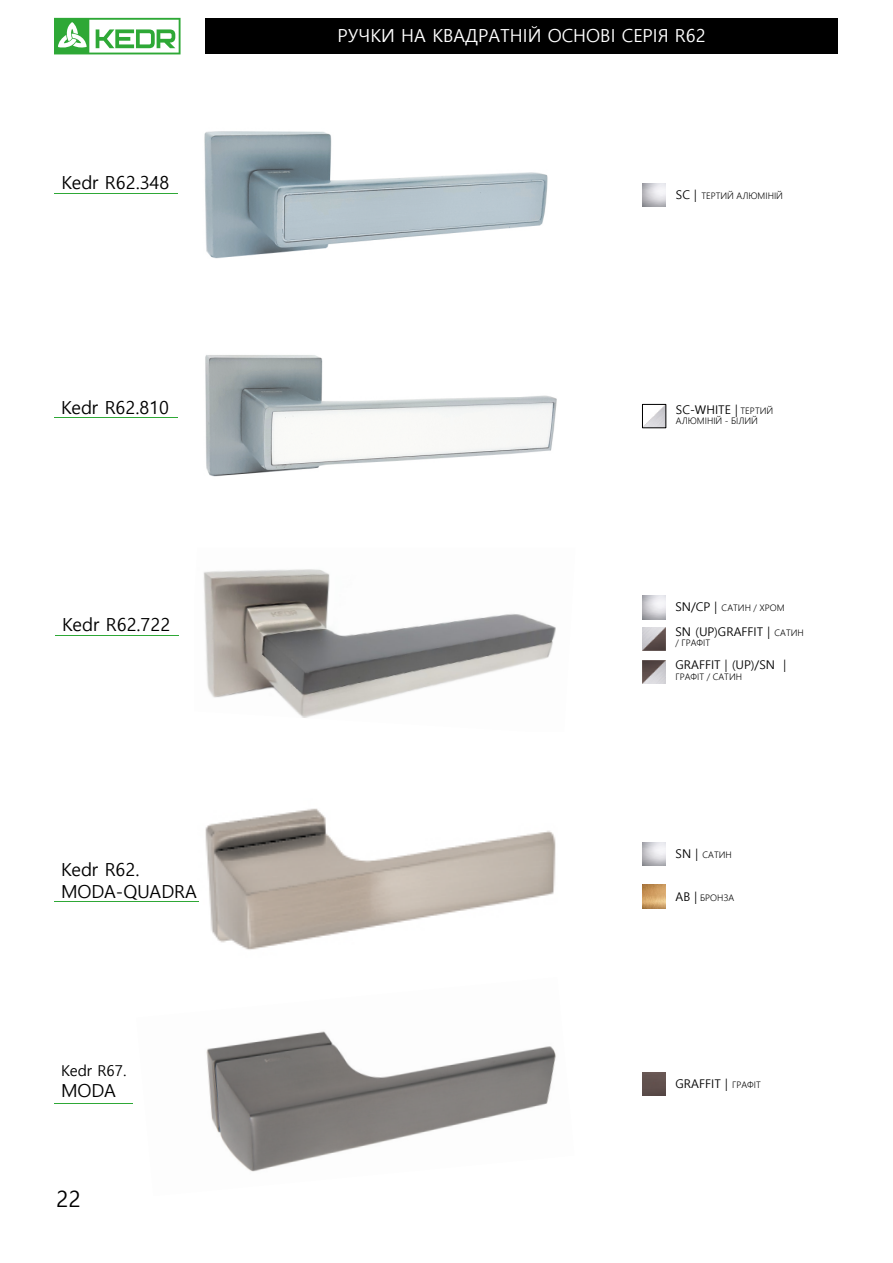
<style>
.page{position:relative;width:893px;height:1263px;background:#fff}
.page>*{position:absolute;margin:0;border:0;box-sizing:border-box;transform-origin:0 0}
.t1{font:22.5px "Malgun Gothic";color:#000}
.t2{font:18px/21.6px "Malgun Gothic";color:#000}
.t3{font:18px "Malgun Gothic";color:#fff}
.t4{font:15px "Malgun Gothic";color:#000}
.t5{font:12px "Malgun Gothic";color:#000}
.t6{font:300 9px "Malgun Gothic";color:#000}
.s1{font-weight:400;font-size:12px}
.s2{font-weight:300;font-size:9px}
</style>
<div class="page">
<svg style="left:54px;top:18px;width:127px;height:36px"></svg>
<div style="left:205px;top:18px;width:633px;height:36px;background:#000"></div>
<img style="left:177px;top:355px;width:380px;height:122px">
<img style="left:644px;top:406px;width:20px;height:20px">
<div style="left:642px;top:404px;width:24px;height:24px;border:1px solid #000"></div>
<img style="left:642px;top:627px;width:23px;height:23px">
<img style="left:642px;top:660px;width:23px;height:24px">
<img style="left:198px;top:808px;width:358px;height:142px">
<img style="left:642px;top:885px;width:23px;height:23px">
<hr style="left:54px;top:417px;width:123px;height:1px;background:#2ea836">
<img style="left:204px;top:131px;width:344px;height:128px">
<hr style="left:54px;top:193px;width:124px;height:1px;background:#2ea836">
<hr style="left:55px;top:635px;width:124px;height:1px;background:#2ea836">
<hr style="left:54px;top:901px;width:144px;height:1px;background:#2ea836">
<img style="left:206px;top:1031px;width:350px;height:141px">
<hr style="left:54px;top:1103px;width:78px;height:1px;background:#2ea836">
<img style="left:642px;top:1072px;width:23px;height:24px">
<img style="left:203px;top:569px;width:353px;height:149px">
<h2 class="t2" style="left:61px;top:172px;width:110px">Kedr R62.348</h2>
<h2 class="t2" style="left:61px;top:397px;width:110px">Kedr R62.810</h2>
<h2 class="t2" style="left:62px;top:614px;width:110px">Kedr R62.722</h2>
<h2 class="t2" style="left:61px;top:859px;width:138px">Kedr R62.<br>MODA-QUADRA</h2>
<h2 class="t3" style="left:338px;top:25px;width:370px">РУЧКИ НА КВАДРАТНIЙ ОСНОВI СЕРIЯ R62</h2>
<p class="t6" style="left:676px;top:190px;width:109px"><span class="s1">SС |</span> ТЕРТИЙ АЛЮМIНIЙ</p>
<h3 class="t5" style="left:676px;top:402px;width:99px">SC-WHITE | <span class="s2">ТЕРТИЙ</span></h3>
<p class="t6" style="left:676px;top:416px;width:83px">АЛЮМIНIЙ - БIЛИЙ</p>
<p class="t6" style="left:675px;top:603px;width:111px"><span class="s1">SN/CP |</span> САТИН / ХРОМ</p>
<h3 class="t5" style="left:675px;top:624px;width:130px">SN (UP)GRAFFIT | <span class="s2">САТИН</span></h3>
<p class="t6" style="left:675px;top:638px;width:36px">/ ГРАФIТ</p>
<h3 class="t5" style="left:675px;top:658px;width:112px">GRAFFIT | (UP)/SN |</h3>
<p class="t6" style="left:675px;top:672px;width:68px">ГРАФIТ / САТИН</p>
<p class="t6" style="left:675px;top:849px;width:58px"><span class="s1">SN |</span> САТИН</p>
<p class="t6" style="left:675px;top:892px;width:60px"><span class="s1">AB |</span> БРОНЗА</p>
<h3 class="t4" style="left:61px;top:1061px;width:67px">Kedr R67.</h3>
<h2 class="t2" style="left:61px;top:1080px;width:56px">MODA</h2>
<h3 class="t5" style="left:675px;top:1077px;width:87px">GRAFFIT | <span class="s2">ГРАФIТ</span></h3>
<h1 class="t1" style="left:56px;top:1186px;width:26px">22</h1>
</div>
